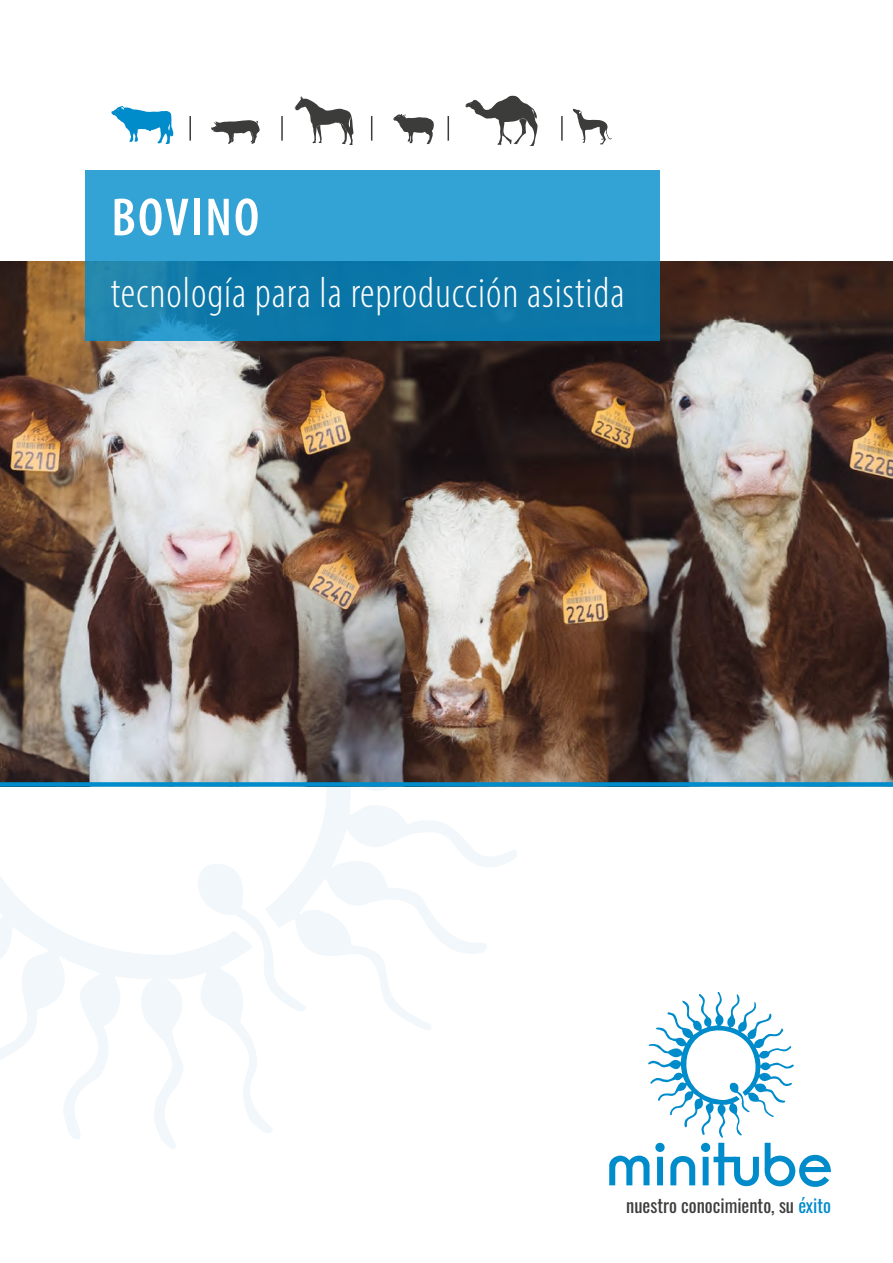
<style>
.page{position:relative;width:893px;height:1263px;background:#fff}
.page>*{position:absolute;margin:0;border:0;box-sizing:border-box;transform-origin:0 0}
.t1{font:600 condensed 54px "Myriad Pro";letter-spacing:.04em;color:#fff}
.t2{font:300 condensed 43.5px "Myriad Pro";letter-spacing:.02em;color:#fff}
.t3{font:18.6px "Oswald";color:#3d3d3c}
.s1{color:#008bcb}
</style>
<div class="page">
<svg style="left:609px;top:992px;width:222px;height:195px"></svg>
<svg style="left:0;top:787px;width:517px;height:362px"></svg>
<svg style="left:188px;top:863px;width:118px;height:149px"></svg>
<img style="left:0;top:261px;width:893px;height:521px">
<svg style="left:85px;top:171px;width:574px;height:170px;background:#228ec0"></svg>
<div style="left:0;top:782px;width:893px;height:5px;background:#008bcb"></div>
<svg style="left:295px;top:96px;width:58px;height:49px"></svg>
<svg style="left:393px;top:114px;width:41px;height:30px"></svg>
<svg style="left:573px;top:109px;width:39px;height:36px"></svg>
<svg style="left:465px;top:96px;width:72px;height:50px"></svg>
<hr style="left:189px;top:116px;width:2px;height:25px;background:#3c3c3b">
<hr style="left:281px;top:116px;width:2px;height:25px;background:#3c3c3b">
<svg style="left:371px;top:116px;width:1px;height:25px"></svg>
<svg style="left:448px;top:116px;width:1px;height:25px"></svg>
<hr style="left:561px;top:116px;width:2px;height:25px;background:#3c3c3b">
<svg style="left:111px;top:106px;width:62px;height:38px"></svg>
<svg style="left:211px;top:120px;width:49px;height:24px"></svg>
<p class="t1" style="left:111px;top:184px;width:149px">BOVINO</p>
<p class="t2" style="left:111px;top:267px;width:515px">tecnología para la reproducción asistida</p>
<p class="t3" style="left:626px;top:1193px;width:206px">nuestro conocimiento, su <span class="s1">éxito</span></p>
</div>
